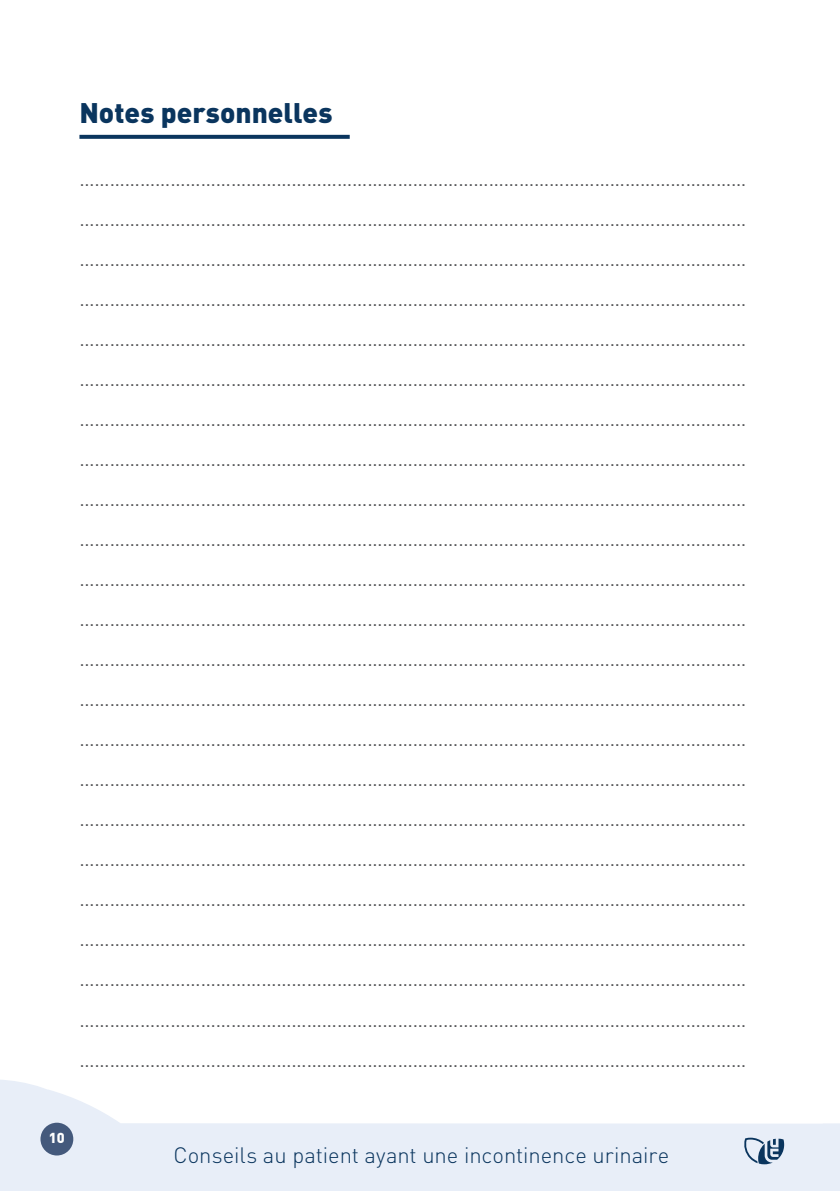
<style>
.page{position:relative;width:840px;height:1191px;background:#fff}
.page>*{position:absolute;margin:0;border:0;box-sizing:border-box;transform-origin:0 0}
.Titre{font:900 28px "DINOT";color:#0a355e}
.t1{font:300 22px "DINOT";letter-spacing:-.005em;color:#0a355e}
.Notes_personnelles{font:20px/40px "DINOT";color:#57585a;text-align:justify}
.t2{font:900 14.4px "DINOT";color:#fff}
</style>
<div class="page">
<svg style="left:0;top:1080px;width:822px;height:111px;fill:#e8eef8"></svg>
<div style="left:40px;top:1122px;width:33px;height:33px;background:#44597c;border-radius:50%"></div>
<svg style="left:742px;top:1137px;width:41px;height:27px"></svg>
<svg style="left:822px;top:1123px;width:17px;height:68px"></svg>
<svg style="left:79px;top:135px;width:270px;height:4px"></svg>
<p class="Titre" style="left:79px;top:95px;width:254px">Notes personnelles</p>
<p class="Notes_personnelles" style="left:79px;top:159px;width:668px">…………………………………………………………………………………………………………………… …………………………………………………………………………………………………………………… …………………………………………………………………………………………………………………… …………………………………………………………………………………………………………………… …………………………………………………………………………………………………………………… …………………………………………………………………………………………………………………… …………………………………………………………………………………………………………………… …………………………………………………………………………………………………………………… …………………………………………………………………………………………………………………… …………………………………………………………………………………………………………………… …………………………………………………………………………………………………………………… …………………………………………………………………………………………………………………… …………………………………………………………………………………………………………………… …………………………………………………………………………………………………………………… …………………………………………………………………………………………………………………… …………………………………………………………………………………………………………………… …………………………………………………………………………………………………………………… …………………………………………………………………………………………………………………… …………………………………………………………………………………………………………………… …………………………………………………………………………………………………………………… …………………………………………………………………………………………………………………… …………………………………………………………………………………………………………………… ……………………………………………………………………………………………………………………</p>
<p class="t2" style="left:49px;top:1128px;width:17px">10</p>
<p class="t1" style="left:173px;top:1141px;width:497px">Conseils au patient ayant une incontinence urinaire</p>
</div>
